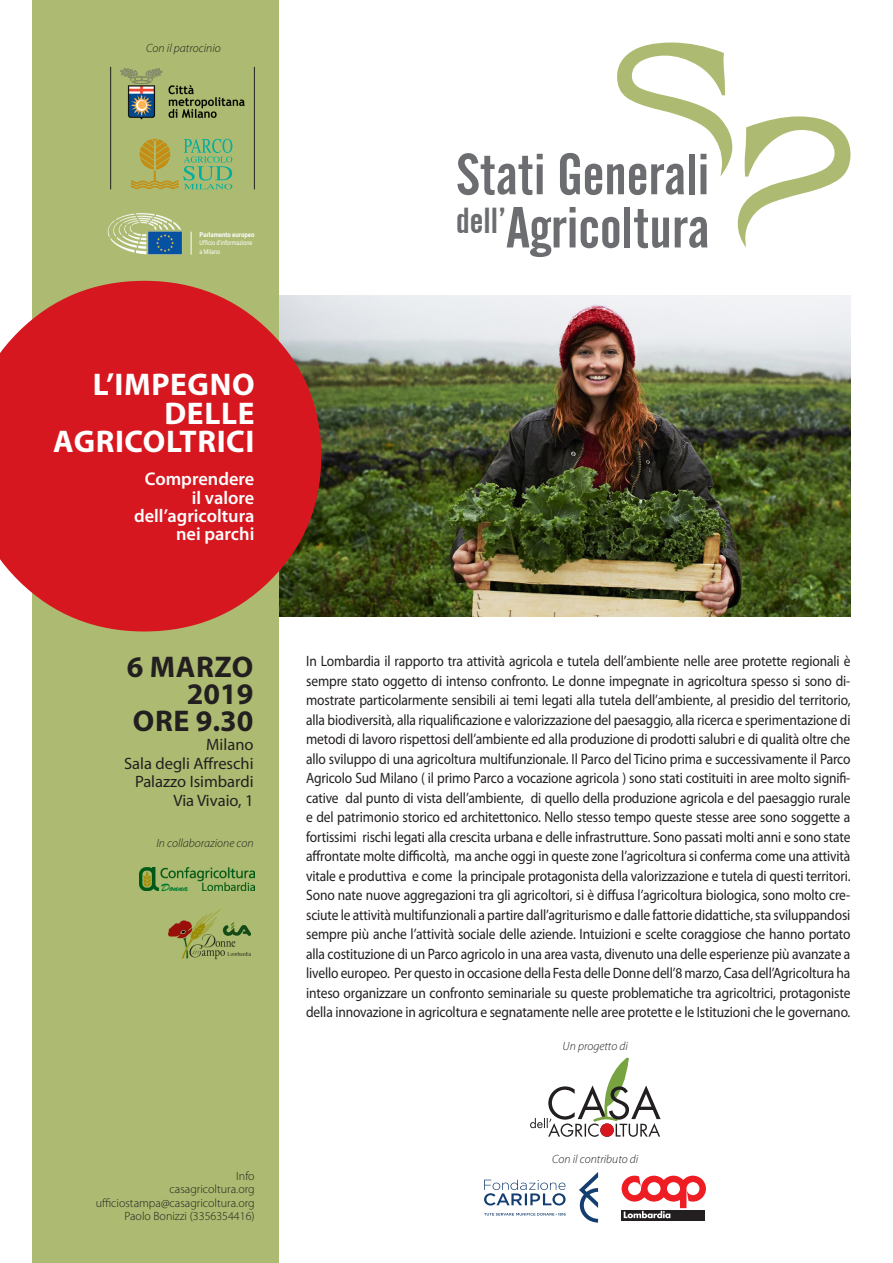
<style>
.page{position:relative;width:893px;height:1263px;background:#fff}
.page>*{position:absolute;margin:0;border:0;box-sizing:border-box;transform-origin:0 0}
.t1{font:57.3px "Alternate Gothic No 2 BT";color:#6c6d70;scale:1.06 1}
.t2{font:700 31.5px "Myriad Pro";letter-spacing:.02em;color:#fff}
.t3{font:700 30px "Myriad Pro";letter-spacing:.01em;color:#231f20}
.t4{font:600 18.45px "Myriad Pro";color:#fff}
.t5{font:16.5px "Myriad Pro";color:#231f20}
.t6{font:15px/19.5px "Myriad Pro";letter-spacing:-.01em;color:#231f20;text-align:justify;scale:.9 1}
.t7{font:300 12px "Myriad Pro";color:#231f20}
.t8{font:italic 300 12px "Myriad Pro";color:#231f20}
.t9{font:10.5px "Brush Script Std";color:#007c33}
.t10{font:6.6px "Roboto";color:#fff;scale:.81 1}
.t11{font:700 6.6px "Roboto";color:#fff;scale:.9 1}
</style>
<div class="page">
<img style="left:321px;top:295px;width:529px;height:322px">
<div style="left:32px;top:0;width:247px;height:1263px;background:#acbb71"></div>
<svg style="left:617px;top:43px;width:115px;height:134px"></svg>
<svg style="left:738px;top:116px;width:112px;height:131px"></svg>
<svg style="left:0;top:281px;width:321px;height:350px;fill:#d7171f"></svg>
<svg style="left:530px;top:1057px;width:131px;height:80px"></svg>
<svg style="left:621px;top:1210px;width:84px;height:11px"></svg>
<svg style="left:622px;top:1176px;width:84px;height:42px"></svg>
<svg style="left:484px;top:1172px;width:114px;height:50px"></svg>
<img style="left:168px;top:909px;width:83px;height:51px">
<img style="left:139px;top:867px;width:116px;height:24px">
<svg style="left:131px;top:139px;width:101px;height:50px"></svg>
<img style="left:120px;top:68px;width:125px;height:52px">
<hr style="left:110px;top:67px;width:1px;height:122px;background:#231f20">
<hr style="left:254px;top:67px;width:1px;height:122px;background:#231f20">
<img style="left:107px;top:213px;width:76px;height:42px">
<svg style="left:191px;top:232px;width:1px;height:23px"></svg>
<p class="t8" style="left:146px;top:41px;width:76px">Con il patrocinio</p>
<p class="t11" style="left:200px;top:230px;width:62px">Parlamento europeo</p>
<p class="t10" style="left:200px;top:238px;width:67px">Ufficio d’informazione</p>
<p class="t10" style="left:200px;top:247px;width:27px">a Milano</p>
<p class="t2" style="left:93px;top:367px;width:163px">L’IMPEGNO</p>
<p class="t2" style="left:164px;top:396px;width:92px">DELLE</p>
<p class="t2" style="left:53px;top:424px;width:203px">AGRICOLTRICI</p>
<p class="t4" style="left:145px;top:469px;width:111px">Comprendere</p>
<p class="t4" style="left:192px;top:487px;width:64px">il valore</p>
<p class="t4" style="left:134px;top:506px;width:122px">dell’agricoltura</p>
<p class="t4" style="left:176px;top:524px;width:80px">nei parchi</p>
<p class="t3" style="left:127px;top:650px;width:128px">6 MARZO</p>
<p class="t3" style="left:187px;top:677px;width:68px">2019</p>
<p class="t3" style="left:133px;top:704px;width:122px">ORE 9.30</p>
<p class="t5" style="left:206px;top:735px;width:49px">Milano</p>
<p class="t5" style="left:124px;top:754px;width:131px">Sala degli Affreschi</p>
<p class="t5" style="left:135px;top:773px;width:120px">Palazzo Isimbardi</p>
<p class="t5" style="left:173px;top:791px;width:82px">Via Vivaio, 1</p>
<p class="t8" style="left:156px;top:837px;width:99px">In collaborazione con</p>
<p class="t9" style="left:161px;top:882px;width:29px">Donna</p>
<p class="t7" style="left:236px;top:1169px;width:20px">Info</p>
<p class="t7" style="left:170px;top:1183px;width:87px">casagricoltura.org</p>
<p class="t7" style="left:96px;top:1196px;width:160px">ufficiostampa@casagricoltura.org</p>
<p class="t7" style="left:125px;top:1210px;width:132px">Paolo Bonizzi (3356354416)</p>
<p class="t1" style="left:456px;top:143px;width:240px">Stati Generali</p>
<p class="t1" style="left:456px;top:196px;width:241px"><sup>dell’</sup>Agricoltura</p>
<p class="t6" style="left:306px;top:652px;width:606px">In Lombardia il rapporto tra attività agricola e tutela dell’ambiente nelle aree protette regionali è sempre stato oggetto di intenso confronto. Le donne impegnate in agricoltura spesso si sono di&shy;mostrate particolarmente sensibili ai temi legati alla tutela dell’ambiente, al presidio del territorio, alla biodiversità, alla riqualificazione e valorizzazione del paesaggio, alla ricerca e sperimentazione di metodi di lavoro rispettosi dell’ambiente ed alla produzione di prodotti salubri e di qualità oltre che allo sviluppo di una agricoltura multifunzionale. Il Parco del Ticino prima e successivamente il Parco Agricolo Sud Milano ( il primo Parco a vocazione agricola ) sono stati costituiti in aree molto signifi&shy;cative dal punto di vista dell’ambiente, di quello della produzione agricola e del paesaggio rurale e del patrimonio storico ed architettonico. Nello stesso tempo queste stesse aree sono soggette a fortissimi rischi legati alla crescita urbana e delle infrastrutture. Sono passati molti anni e sono state affrontate molte difficoltà, ma anche oggi in queste zone l’agricoltura si conferma come una attività vitale e produttiva e come la principale protagonista della valorizzazione e tutela di questi territori.<br>Sono nate nuove aggregazioni tra gli agricoltori, si è diffusa l’agricoltura biologica, sono molto cre&shy;sciute le attività multifunzionali a partire dall’agriturismo e dalle fattorie didattiche, sta sviluppandosi sempre più anche l’attività sociale delle aziende. Intuizioni e scelte coraggiose che hanno portato alla costituzione di un Parco agricolo in una area vasta, divenuto una delle esperienze più avanzate a livello europeo. Per questo in occasione della Festa delle Donne dell’8 marzo, Casa dell’Agricoltura ha inteso organizzare un confronto seminariale su queste problematiche tra agricoltrici, protagoniste della innovazione in agricoltura e segnatamente nelle aree protette e le Istituzioni che le governano.</p>
<p class="t8" style="left:563px;top:1040px;width:67px">Un progetto di</p>
<p class="t8" style="left:552px;top:1152px;width:88px">Con il contributo di</p>
</div>
